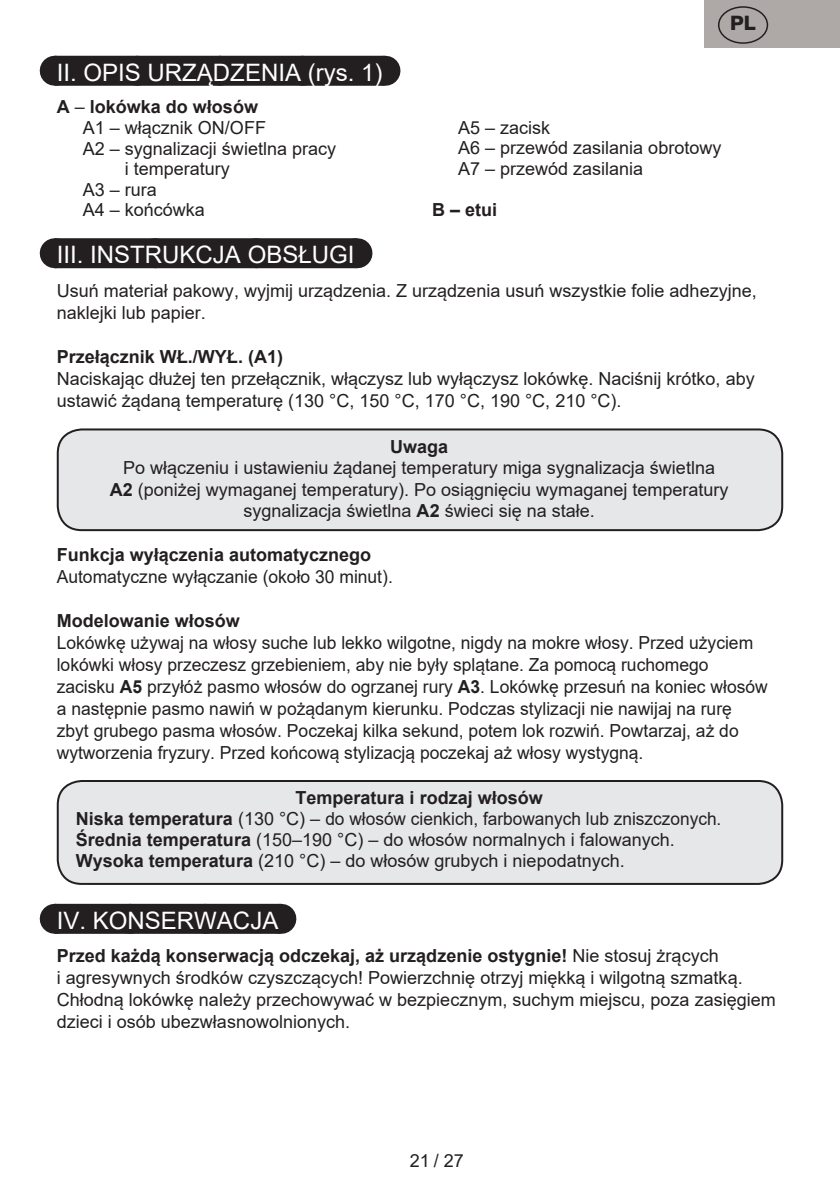
<style>
.page{position:relative;width:840px;height:1191px;background:#fff}
.page>*{position:absolute;margin:0;border:0;box-sizing:border-box;transform-origin:0 0}
.t1{font:24px "Arial";color:#fff}
.t2{font:800 20px "Helvetica Neue OT";color:#231f20}
.t3{font:18px/22px "Arial";color:#231f20}
.t4{font:700 18px "Arial";color:#231f20}
.s1{font-weight:400}
.s2{font-weight:700}
</style>
<div class="page">
<div style="left:55px;top:56px;width:329px;height:30px;background:#231f20"></div>
<svg style="left:137px;top:85px;width:206px;height:1px"></svg>
<hr style="left:384px;top:56px;width:1px;height:30px;background:#231f20">
<div style="left:55px;top:238px;width:301px;height:30px;background:#231f20"></div>
<svg style="left:155px;top:238px;width:151px;height:1px"></svg>
<hr style="left:356px;top:238px;width:1px;height:30px;background:#231f20">
<div style="left:55px;top:903px;width:225px;height:30px;background:#231f20"></div>
<svg style="left:130px;top:903px;width:113px;height:1px"></svg>
<hr style="left:280px;top:903px;width:1px;height:30px;background:#231f20">
<div style="left:58px;top:429px;width:723px;height:101px;background:#e6e7e9;border-radius:24px"></div>
<div style="left:57px;top:428px;width:725px;height:103px;border:2px solid #231f20;border-radius:24px"></div>
<div style="left:58px;top:781px;width:723px;height:103px;background:#e6e7e9;border-radius:24px"></div>
<div style="left:57px;top:780px;width:725px;height:105px;border:2px solid #231f20;border-radius:24px"></div>
<div style="left:704px;top:0;width:135px;height:48px;background:#aea8a6"></div>
<div style="left:717px;top:6px;width:50px;height:38px;border:1px solid #231f20;border-radius:50%"></div>
<h1 class="t1" style="left:57px;top:56px;width:327px">II. OPIS URZĄDZENIA (rys. 1)</h1>
<p class="t4" style="left:57px;top:94px;width:203px">A <span class="s1">–</span> lokówka do włosów</p>
<p class="t3" style="left:83px;top:116px;width:185px">A1 – włącznik ON/OFF</p>
<p class="t3" style="left:83px;top:137px;width:255px">A2 – sygnalizacji świetlna pracy</p>
<p class="t3" style="left:125px;top:158px;width:107px">i temperatury</p>
<p class="t3" style="left:83px;top:178px;width:76px">A3 – rura</p>
<p class="t3" style="left:83px;top:199px;width:124px">A4 – końcówka</p>
<p class="t2" style="left:729px;top:11px;width:27px">PL</p>
<p class="t3" style="left:458px;top:117px;width:265px;line-height:20.6px">A5 – zacisk<br>A6 – przewód zasilania obrotowy<br>A7 – przewód zasilania</p>
<p class="t4" style="left:432px;top:197px;width:67px">B – etui</p>
<h1 class="t1" style="left:57px;top:238px;width:299px">III. INSTRUKCJA OBSŁUGI</h1>
<p class="t3" style="left:57px;top:279px;width:701px">Usuń materiał pakowy, wyjmij urządzenia. Z urządzenia usuń wszystkie folie adhezyjne, naklejki lub papier.</p>
<p class="t4" style="left:57px;top:344px;width:228px">Przełącznik WŁ./WYŁ. (A1)</p>
<p class="t3" style="left:57px;top:367px;width:699px">Naciskając dłużej ten przełącznik, włączysz lub wyłączysz lokówkę. Naciśnij krótko, aby ustawić żądaną temperaturę (130 °C, 150 °C, 170 °C, 190 °C, 210 °C).</p>
<p class="t4" style="left:390px;top:433px;width:60px">Uwaga</p>
<p class="t3" style="left:110px;top:457px;width:620px;text-align:center">Po włączeniu i ustawieniu żądanej temperatury miga sygnalizacja świetlna<br><span class="s2">A2</span> (poniżej wymaganej temperatury). Po osiągnięciu wymaganej temperatury sygnalizacja świetlna <span class="s2">A2</span> świeci się na stałe.</p>
<p class="t4" style="left:57px;top:541px;width:316px">Funkcja wyłączenia automatycznego</p>
<p class="t3" style="left:57px;top:565px;width:337px">Automatyczne wyłączanie (około 30 minut).</p>
<p class="t4" style="left:57px;top:607px;width:185px">Modelowanie włosów</p>
<p class="t3" style="left:57px;top:631px;width:712px">Lokówkę używaj na włosy suche lub lekko wilgotne, nigdy na mokre włosy. Przed użyciem lokówki włosy przeczesz grzebieniem, aby nie były splątane. Za pomocą ruchomego zacisku <span class="s2">A5</span> przyłóż pasmo włosów do ogrzanej rury <span class="s2">A3</span>. Lokówkę przesuń na koniec włosów a następnie pasmo nawiń w pożądanym kierunku. Podczas stylizacji nie nawijaj na rurę zbyt grubego pasma włosów. Poczekaj kilka sekund, potem lok rozwiń. Powtarzaj, aż do wytworzenia fryzury. Przed końcową stylizacją poczekaj aż włosy wystygną.</p>
<p class="t3" style="left:76px;top:786px;width:646px;line-height:21px;text-indent:219px"><span class="s2">Temperatura i rodzaj włosów<br>Niska temperatura</span> (130 °C) – do włosów cienkich, farbowanych lub zniszczonych.<br><span class="s2">Średnia temperatura</span> (150–190 °C) – do włosów normalnych i falowanych.<br><span class="s2">Wysoka temperatura</span> (210 °C) – do włosów grubych i niepodatnych.</p>
<h1 class="t1" style="left:57px;top:904px;width:223px">IV. KONSERWACJA</h1>
<p class="t3" style="left:57px;top:945px;width:720px"><span class="s2">Przed każdą konserwacją odczekaj, aż urządzenie ostygnie!</span> Nie stosuj żrących<br>i agresywnych środków czyszczących! Powierzchnię otrzyj miękką i wilgotną szmatką.<br>Chłodną lokówkę należy przechowywać w bezpiecznym, suchym miejscu, poza zasięgiem dzieci i osób ubezwłasnowolnionych.</p>
<p class="t3" style="left:409px;top:1149px;width:56px">21 / 27</p>
</div>
